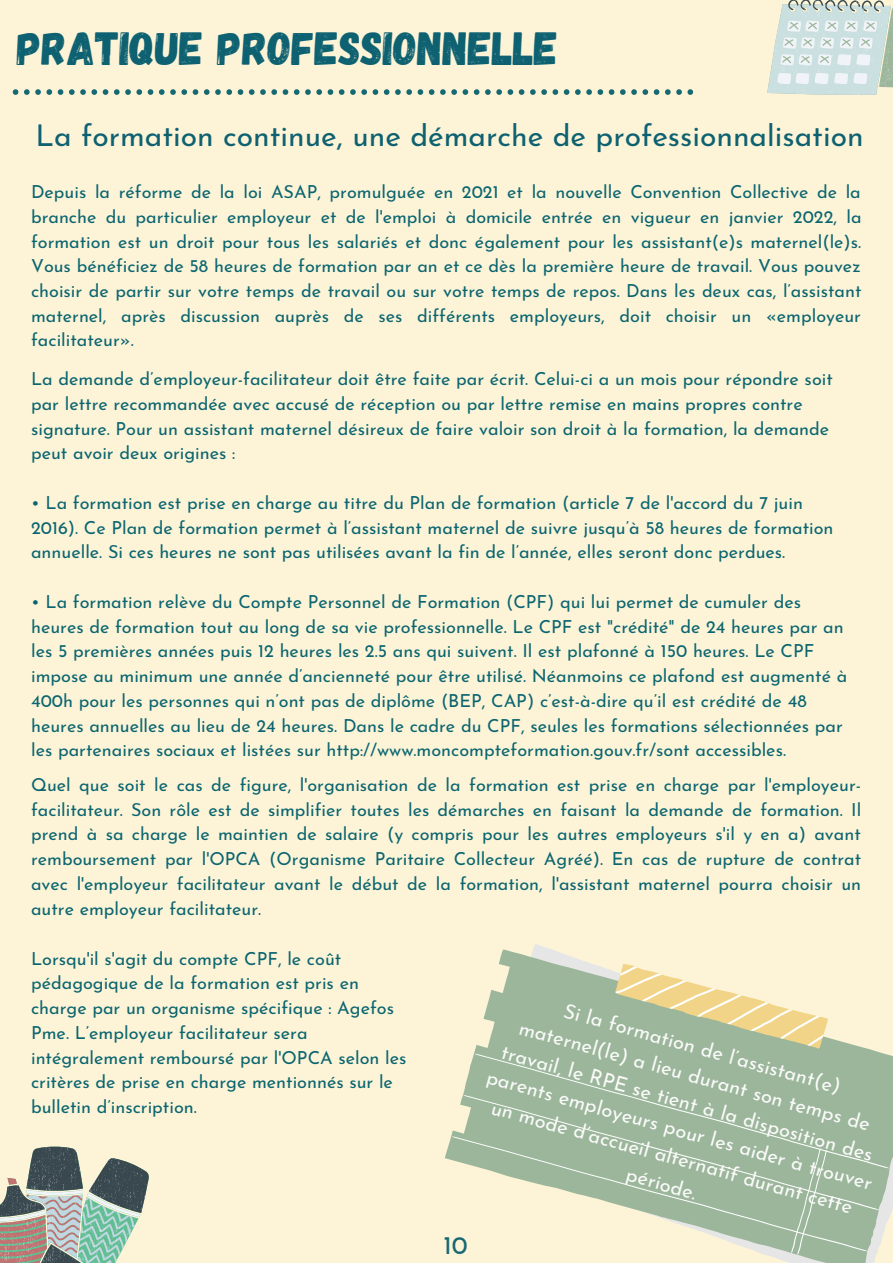
<style>
.page{position:relative;width:893px;height:1264px;background:#fff}
.page>*{position:absolute;margin:0;border:0;box-sizing:border-box;transform-origin:0 0}
.t1{font:46.5px "Gagalin";color:#0e6171}
.t2{font:30px "Josefin Sans";color:#0e6171}
.t3{font:25.5px "Josefin Sans";color:#166872}
.t4{font:20.25px/28.2px "Josefin Sans";color:#fafafa;text-align:center}
.t5{font:18px/24.8px "Josefin Sans";color:#0b6570}
</style>
<div class="page">
<div style="left:0;top:0;width:892px;height:1262px;background:#fdf4d7"></div>
<svg style="left:13px;top:89px;width:680px;height:6px"></svg>
<svg style="left:474px;top:947px;width:418px;height:265px"></svg>
<svg style="left:445px;top:1052px;width:446px;height:210px;fill:#9bb69a"></svg>
<svg style="left:614px;top:962px;width:214px;height:88px"></svg>
<svg style="left:767px;top:0;width:125px;height:95px;background:#d2e0db"></svg>
<svg style="left:0;top:1146px;width:149px;height:116px"></svg>
<h1 class="t1" style="left:17px;top:18px;width:542px">PRATIQUE PROFESSIONNELLE</h1>
<h2 class="t2" style="left:35px;top:124px;width:829px">La formation continue, une démarche de professionnalisation</h2>
<p class="t5" style="left:31px;top:181px;width:831px;text-align:justify">Depuis la réforme de la loi ASAP, promulguée en 2021 et la nouvelle Convention Collective de la branche du particulier employeur et de l'emploi à domicile entrée en vigueur en janvier 2022, la formation est un droit pour tous les salariés et donc également pour les assistant(e)s maternel(le)s.<br>Vous bénéficiez de 58 heures de formation par an et ce dès la première heure de travail. Vous pouvez choisir de partir sur votre temps de travail ou sur votre temps de repos. Dans les deux cas, l’assistant maternel, après discussion auprès de ses différents employeurs, doit choisir un «employeur facilitateur».</p>
<p class="t5" style="left:31px;top:368px;width:803px">La demande d’employeur-facilitateur doit être faite par écrit. Celui-ci a un mois pour répondre soit par lettre recommandée avec accusé de réception ou par lettre remise en mains propres contre signature. Pour un assistant maternel désireux de faire valoir son droit à la formation, la demande peut avoir deux origines :</p>
<p class="t5" style="left:31px;top:492px;width:804px">• La formation est prise en charge au titre du Plan de formation (article 7 de l'accord du 7 juin<br>2016). Ce Plan de formation permet à l’assistant maternel de suivre jusqu’à 58 heures de formation annuelle. Si ces heures ne sont pas utilisées avant la fin de l’année, elles seront donc perdues.</p>
<p class="t5" style="left:31px;top:591px;width:817px">• La formation relève du Compte Personnel de Formation (CPF) qui lui permet de cumuler des heures de formation tout au long de sa vie professionnelle. Le CPF est "crédité" de 24 heures par an les 5 premières années puis 12 heures les 2.5 ans qui suivent. Il est plafonné à 150 heures. Le CPF impose au minimum une année d’ancienneté pour être utilisé. Néanmoins ce plafond est augmenté à 400h pour les personnes qui n’ont pas de diplôme (BEP, CAP) c’est-à-dire qu’il est crédité de 48 heures annuelles au lieu de 24 heures. Dans le cadre du CPF, seules les formations sélectionnées par les partenaires sociaux et listées sur http://www.moncompteformation.gouv.fr/sont accessibles.</p>
<p class="t5" style="left:31px;top:774px;width:831px;text-align:justify">Quel que soit le cas de figure, l'organisation de la formation est prise en charge par l'employeur&shy;facilitateur. Son rôle est de simplifier toutes les démarches en faisant la demande de formation. Il prend à sa charge le maintien de salaire (y compris pour les autres employeurs s'il y en a) avant remboursement par l'OPCA (Organisme Paritaire Collecteur Agréé). En cas de rupture de contrat avec l'employeur facilitateur avant le début de la formation, l'assistant maternel pourra choisir un autre employeur facilitateur.</p>
<p class="t5" style="left:31px;top:947px;width:377px">Lorsqu'il s'agit du compte CPF, le coût pédagogique de la formation est pris en charge par un organisme spécifique : Agefos Pme. L’employeur facilitateur sera intégralement remboursé par l'OPCA selon les critères de prise en charge mentionnés sur le bulletin d’inscription.</p>
<h3 class="t3" style="left:443px;top:1234px;width:26px">10</h3>
<p class="t4" style="left:514px;top:981px;width:401px;rotate:16deg">Si la formation de l’assistant(e) maternel(le) a lieu durant son temps de travail, le RPE se tient à la disposition des parents employeurs pour les aider à trouver un mode d’accueil alternatif durant cette période.</p>
</div>
